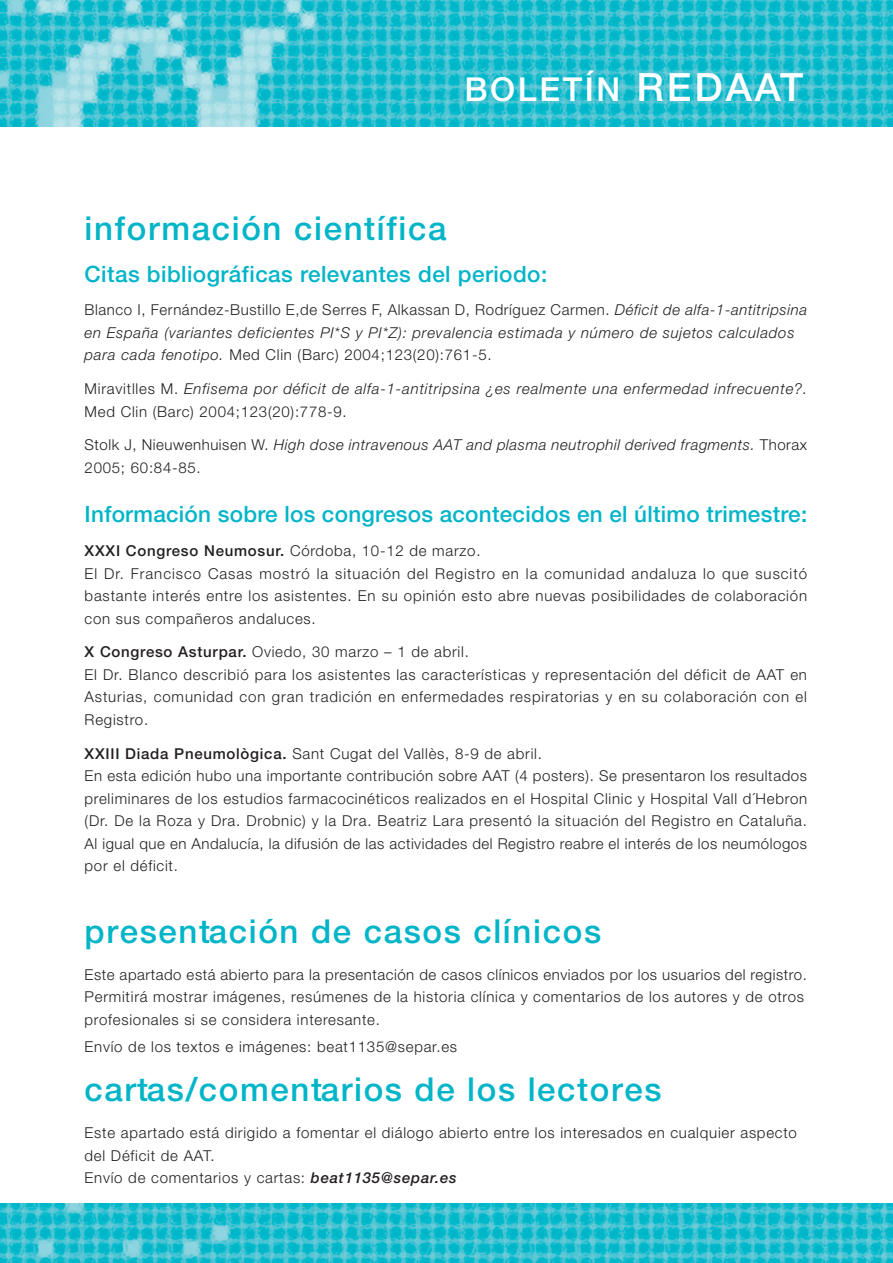
<style>
.page{position:relative;width:893px;height:1263px;background:#fff}
.page>*{position:absolute;margin:0;border:0;box-sizing:border-box;transform-origin:0 0}
.t1{font:500 33px "Helvetica Neue";letter-spacing:.05em;color:#00b5c8}
.t2{font:500 33px "Helvetica Neue";letter-spacing:.075em;color:#fff}
.t3{font:500 22.5px "Helvetica Neue";letter-spacing:.01em;color:#00b5c8}
.t4{font:300 15px/22.5px "Helvetica Neue";letter-spacing:.05em;color:#231f20}
.t5{font:italic 300 15px/22.5px "Helvetica Neue";letter-spacing:.05em;color:#231f20}
.s1{font-size:39px}
.s2{font-style:normal}
.s3{font-weight:500}
.s4{font-weight:500;font-style:italic}
</style>
<div class="page">
<img style="left:0;top:0;width:892px;height:126px">
<img style="left:0;top:1203px;width:892px;height:60px">
<h1 class="t2" style="left:464px;top:77px;width:340px">BOLETÍN <span class="s1">REDAAT</span></h1>
<h1 class="t1" style="left:85px;top:217px;width:363px">información científica</h1>
<h2 class="t3" style="left:85px;top:266px;width:464px">Citas bibliográficas relevantes del periodo:</h2>
<p class="t5" style="left:85px;top:300px;width:724px"><span class="s2">Blanco I, Fernández-Bustillo E,de Serres F, Alkassan D, Rodríguez Carmen.</span> Déficit de alfa-1-antitripsina en España (variantes deficientes PI*S y PI*Z): prevalencia estimada y número de sujetos calculados para cada fenotipo. <span class="s2">Med Clin (Barc) 2004;123(20):761-5.</span></p>
<p class="t5" style="left:85px;top:379px;width:724px"><span class="s2">Miravitlles M.</span> Enfisema por déficit de alfa-1-antitripsina ¿es realmente una enfermedad infrecuente?.<br><span class="s2">Med Clin (Barc) 2004;123(20):778-9.</span></p>
<p class="t5" style="left:85px;top:435px;width:724px"><span class="s2">Stolk J, Nieuwenhuisen W.</span> High dose intravenous AAT and plasma neutrophil derived fragments. <span class="s2">Thorax<br>2005; 60:84-85.</span></p>
<h2 class="t3" style="left:85px;top:506px;width:724px">Información sobre los congresos acontecidos en el último trimestre:</h2>
<p class="t4" style="left:85px;top:541px;width:724px"><span class="s3">XXXI Congreso Neumosur.</span> Córdoba, 10-12 de marzo.<br>El Dr. Francisco Casas mostró la situación del Registro en la comunidad andaluza lo que suscitó bastante interés entre los asistentes. En su opinión esto abre nuevas posibilidades de colaboración con sus compañeros andaluces.</p>
<p class="t4" style="left:85px;top:642px;width:724px"><span class="s3">X Congreso Asturpar.</span> Oviedo, 30 marzo – 1 de abril.<br>El Dr. Blanco describió para los asistentes las características y representación del déficit de AAT en Asturias, comunidad con gran tradición en enfermedades respiratorias y en su colaboración con el Registro.</p>
<p class="t4" style="left:85px;top:743px;width:724px"><span class="s3">XXIII Diada Pneumològica.</span> Sant Cugat del Vallès, 8-9 de abril.<br>En esta edición hubo una importante contribución sobre AAT (4 posters). Se presentaron los resultados preliminares de los estudios farmacocinéticos realizados en el Hospital Clinic y Hospital Vall d´Hebron (Dr. De la Roza y Dra. Drobnic) y la Dra. Beatriz Lara presentó la situación del Registro en Cataluña.<br>Al igual que en Andalucía, la difusión de las actividades del Registro reabre el interés de los neumólogos por el déficit.</p>
<h1 class="t1" style="left:85px;top:919px;width:518px">presentación de casos clínicos</h1>
<p class="t4" style="left:85px;top:965px;width:724px">Este apartado está abierto para la presentación de casos clínicos enviados por los usuarios del registro.<br>Permitirá mostrar imágenes, resúmenes de la historia clínica y comentarios de los autores y de otros profesionales si se considera interesante.</p>
<p class="t4" style="left:85px;top:1037px;width:374px">Envío de los textos e imágenes: beat1135@separ.es</p>
<h1 class="t1" style="left:85px;top:1078px;width:578px">cartas/comentarios de los lectores</h1>
<p class="t4" style="left:85px;top:1123px;width:713px">Este apartado está dirigido a fomentar el diálogo abierto entre los interesados en cualquier aspecto del Déficit de AAT.<br>Envío de comentarios y cartas: <span class="s4">beat1135@separ.es</span></p>
</div>
